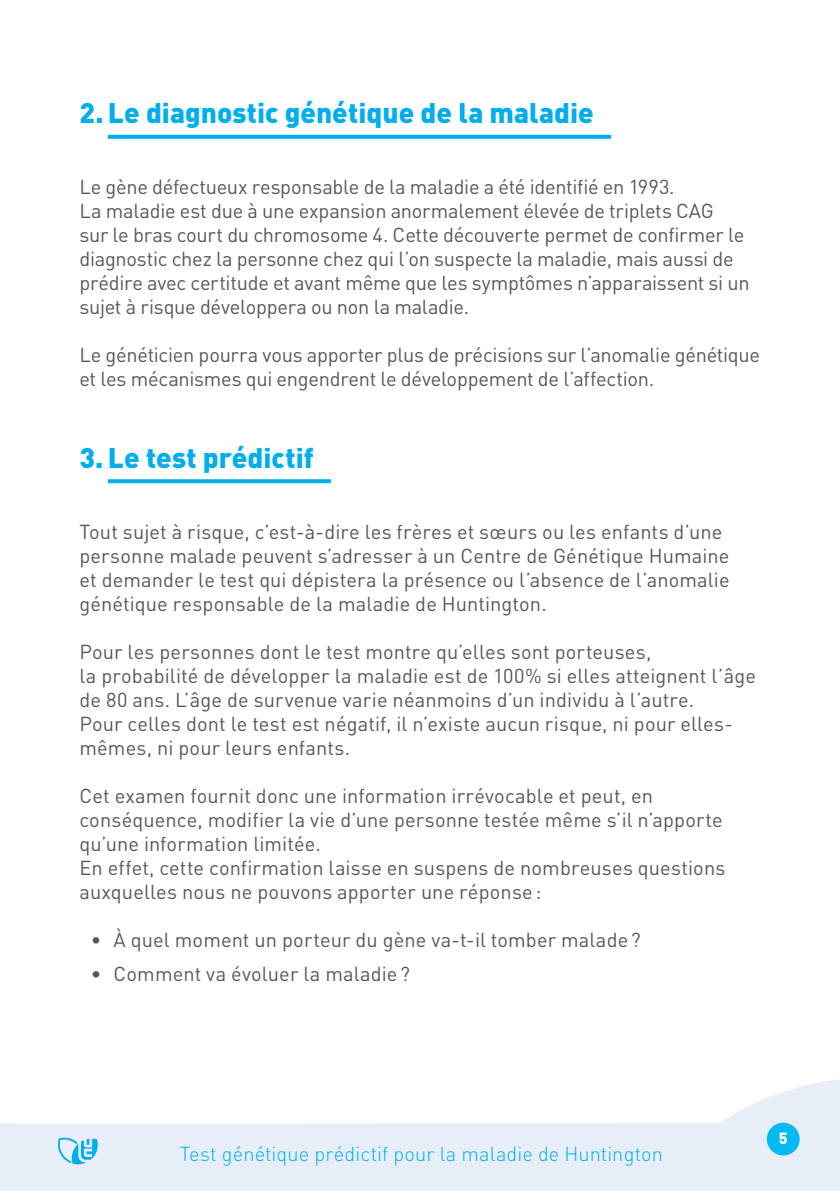
<style>
.page{position:relative;width:840px;height:1191px;background:#fff}
.page>*{position:absolute;margin:0;border:0;box-sizing:border-box;transform-origin:0 0}
.t1{font:900 28px "DINOT";color:#00aeef}
.Corps_de_texte{font:20px/24px "DINOT";letter-spacing:.005em;color:#57585a}
.Corps_de_texte-2{font:20px/24px "DINOT";letter-spacing:-.015em;color:#57585a}
.t2{font:300 20px "DINOT";letter-spacing:.005em;color:#00aeef}
.t3{font:900 16px "DINOT";color:#fff}
</style>
<div class="page">
<svg style="left:0;top:1080px;width:839px;height:111px;fill:#e8eef8"></svg>
<div style="left:766px;top:1122px;width:33px;height:33px;background:#00baf1;border-radius:50%"></div>
<svg style="left:57px;top:1137px;width:41px;height:27px"></svg>
<svg style="left:108px;top:135px;width:502px;height:4px;background:#0ab1ef"></svg>
<svg style="left:108px;top:479px;width:223px;height:4px"></svg>
<p class="t1" style="left:79px;top:95px;width:515px">2. Le diagnostic génétique de la maladie</p>
<p class="Corps_de_texte-2" style="left:79px;top:175px;width:596px">Le gène défectueux responsable de la maladie a été identifié en 1993.</p>
<p class="Corps_de_texte-2" style="left:79px;top:199px;width:671px">La maladie est due à une expansion anormalement élevée de triplets CAG<br>sur le bras court du chromosome 4. Cette découverte permet de confirmer le diagnostic chez la personne chez qui l’on suspecte la maladie, mais aussi de prédire avec certitude et avant même que les symptômes n’apparaissent si un sujet à risque développera ou non la maladie.</p>
<p class="Corps_de_texte-2" style="left:79px;top:343px;width:681px">Le généticien pourra vous apporter plus de précisions sur l’anomalie génétique et les mécanismes qui engendrent le développement de l’affection.</p>
<p class="t1" style="left:79px;top:439px;width:236px">3. Le test prédictif</p>
<p class="Corps_de_texte" style="left:79px;top:519px;width:651px">Tout sujet à risque, c’est-à-dire les frères et sœurs ou les enfants d’une personne malade peuvent s’adresser à un Centre de Génétique Humaine et demander le test qui dépistera la présence ou l’absence de l’anomalie génétique responsable de la maladie de Huntington.</p>
<p class="Corps_de_texte" style="left:79px;top:639px;width:573px">Pour les personnes dont le test montre qu’elles sont porteuses,</p>
<p class="Corps_de_texte" style="left:79px;top:663px;width:677px">la probabilité de développer la maladie est de 100% si elles atteignent l’âge de 80 ans. L’âge de survenue varie néanmoins d’un individu à l’autre.</p>
<p class="Corps_de_texte" style="left:79px;top:711px;width:654px">Pour celles dont le test est négatif, il n’existe aucun risque, ni pour elles&shy;mêmes, ni pour leurs enfants.</p>
<p class="Corps_de_texte" style="left:79px;top:783px;width:644px">Cet examen fournit donc une information irrévocable et peut, en conséquence, modifier la vie d’une personne testée même s’il n’apporte qu’une information limitée.</p>
<p class="Corps_de_texte" style="left:79px;top:855px;width:647px">En effet, cette confirmation laisse en suspens de nombreuses questions auxquelles nous ne pouvons apporter une réponse:</p>
<p class="Corps_de_texte" style="left:91px;top:927px;width:551px">• À quel moment un porteur du gène va-t-il tomber malade?</p>
<p class="Corps_de_texte" style="left:91px;top:961px;width:320px">• Comment va évoluer la maladie?</p>
<p class="t2" style="left:180px;top:1141px;width:484px">Test génétique prédictif pour la maladie de Huntington</p>
<p class="t3" style="left:778px;top:1127px;width:10px">5</p>
</div>
